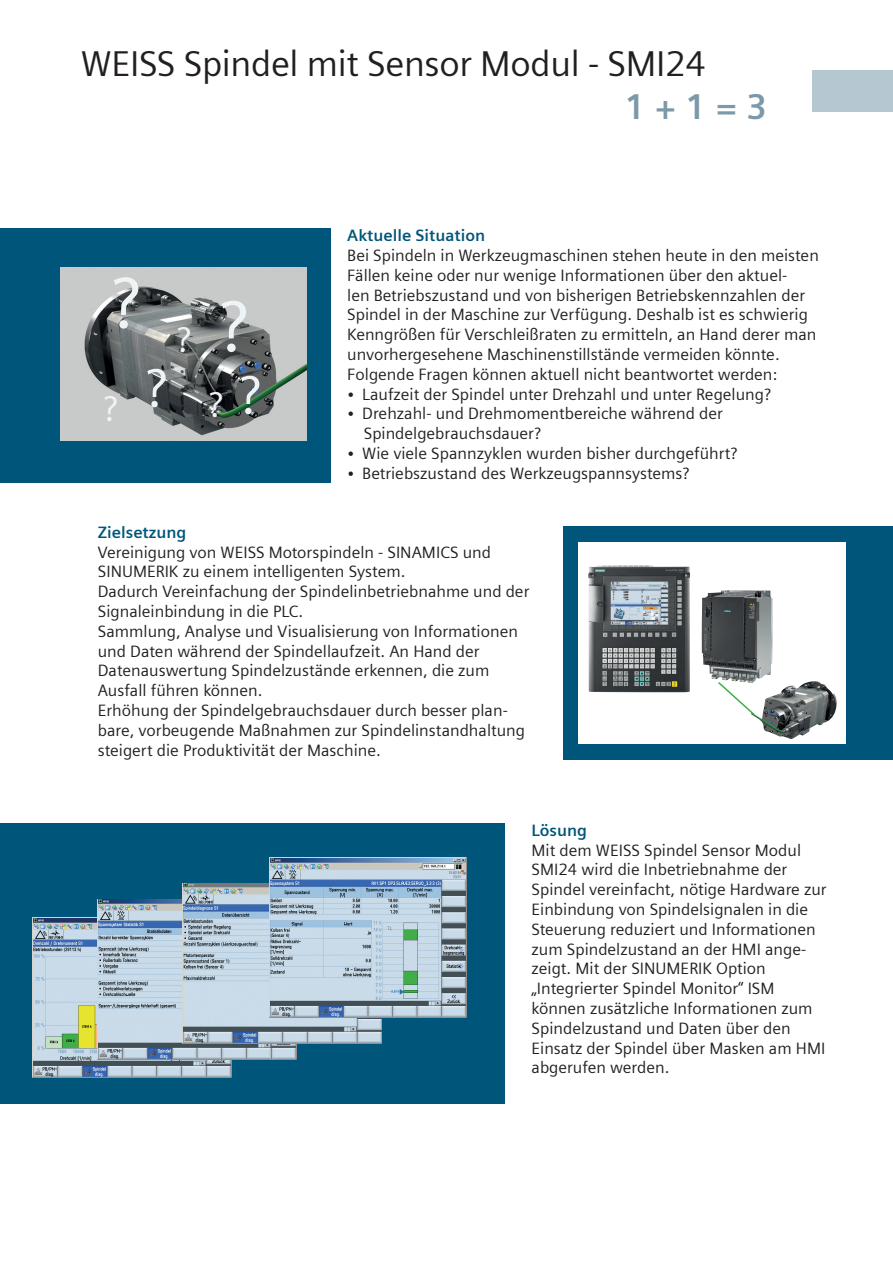
<style>
.page{position:relative;width:893px;height:1263px;background:#fff}
.page>*{position:absolute;margin:0;border:0;box-sizing:border-box;transform-origin:0 0}
.t1{font:72px "Siemens Sans";color:#eef3f6}
.t2{font:54px "Siemens Sans";color:#eef3f6}
._01__Headline__36pt_15mm{font:36px "Siemens Sans";letter-spacing:-.01em;color:#231f20}
._01__Headline__36pt_15mm-2{font:700 36px "Siemens Sans";color:#7b99a9}
.t3{font:36px "Siemens Sans";color:#eef3f6}
.t4{font:16.5px/19.8px "Siemens Sans";color:#231f20}
.t5{font:700 16.5px "Siemens Sans";color:#00567a}
.s1{font-size:15px}
</style>
<div class="page">
<div style="left:0;top:229px;width:330px;height:254px;background:#00567a"></div>
<img style="left:61px;top:267px;width:245px;height:173px">
<div style="left:563px;top:526px;width:330px;height:234px;background:#00567a"></div>
<div style="left:578px;top:542px;width:268px;height:202px;background:#fff"></div>
<div style="left:0;top:823px;width:505px;height:281px;background:#00567a"></div>
<img style="left:33px;top:918px;width:198px;height:160px">
<img style="left:98px;top:899px;width:198px;height:160px">
<img style="left:183px;top:884px;width:198px;height:159px">
<img style="left:270px;top:858px;width:197px;height:160px">
<img style="left:588px;top:565px;width:102px;height:127px">
<img style="left:702px;top:590px;width:71px;height:90px">
<img style="left:754px;top:681px;width:83px;height:58px">
<svg style="left:718px;top:680px;width:38px;height:36px"></svg>
<div style="left:812px;top:70px;width:81px;height:41px;background:#b5c8d2"></div>
<p class="_01__Headline__36pt_15mm" style="left:81px;top:36px;width:627px">WEISS Spindel mit Sensor Modul - SMI24</p>
<p class="_01__Headline__36pt_15mm-2" style="left:625px;top:79px;width:144px">1 + 1 = 3</p>
<p class="t1" style="left:110px;top:249px;width:31px">?</p>
<p class="t3" style="left:176px;top:312px;width:16px">?</p>
<p class="t1" style="left:218px;top:272px;width:31px">?</p>
<p class="t2" style="left:145px;top:347px;width:24px">?</p>
<p class="t3" style="left:103px;top:381px;width:16px">?</p>
<p class="t3" style="left:208px;top:378px;width:16px">?</p>
<p class="t2" style="left:238px;top:354px;width:24px">?</p>
<p class="t5" style="left:347px;top:223px;width:139px">Aktuelle Situation</p>
<p class="t4" style="left:347px;top:244px;width:473px">Bei Spindeln in Werkzeugmaschinen stehen heute in den meisten Fällen keine oder nur wenige Informationen über den aktuel-<br>len Betriebszustand und von bisherigen Betriebskennzahlen der Spindel in der Maschine zur Verfügung. Deshalb ist es schwierig Kenngrößen für Verschleißraten zu ermitteln, an Hand derer man</p>
<p class="t4" style="left:347px;top:343px;width:434px">unvorhergesehene Maschinenstillstände vermeiden könnte.</p>
<p class="t4" style="left:347px;top:363px;width:431px">Folgende Fragen können aktuell nicht beantwortet werden:</p>
<p class="t4" style="left:347px;top:383px;width:425px"><span class="s1">•</span> Laufzeit der Spindel unter Drehzahl und unter Regelung?</p>
<p class="t4" style="left:364px;top:403px;width:361px;text-indent:-16px"><span class="s1">•</span> Drehzahl- und Drehmomentbereiche während der<br>Spindelgebrauchsdauer?</p>
<p class="t4" style="left:347px;top:442px;width:392px"><span class="s1">•</span> Wie viele Spannzyklen wurden bisher durchgeführt?</p>
<p class="t4" style="left:347px;top:462px;width:344px"><span class="s1">•</span> Betriebszustand des Werkzeugspannsystems?</p>
<p class="t5" style="left:98px;top:519px;width:90px">Zielsetzung</p>
<p class="t4" style="left:98px;top:541px;width:395px">Vereinigung von WEISS Motorspindeln - SINAMICS und</p>
<p class="t4" style="left:98px;top:561px;width:309px">SINUMERIK zu einem intelligenten System.</p>
<p class="t4" style="left:98px;top:580px;width:433px">Dadurch Vereinfachung der Spindelinbetriebnahme und der</p>
<p class="t4" style="left:98px;top:600px;width:207px">Signaleinbindung in die PLC.</p>
<p class="t4" style="left:98px;top:620px;width:422px">Sammlung, Analyse und Visualisierung von Informationen und Daten während der Spindellaufzeit. An Hand der</p>
<p class="t4" style="left:98px;top:660px;width:393px">Datenauswertung Spindelzustände erkennen, die zum</p>
<p class="t4" style="left:98px;top:679px;width:166px">Ausfall führen können.</p>
<p class="t4" style="left:98px;top:699px;width:429px">Erhöhung der Spindelgebrauchsdauer durch besser plan&shy;bare, vorbeugende Maßnahmen zur Spindelinstandhaltung steigert die Produktivität der Maschine.</p>
<p class="t5" style="left:531px;top:817px;width:57px">Lösung</p>
<p class="t4" style="left:531px;top:839px;width:271px">Mit dem WEISS Spindel Sensor Modul<br>SMI24 wird die Inbetriebnahme der</p>
<p class="t4" style="left:531px;top:878px;width:297px">Spindel vereinfacht, nötige Hardware zur Einbindung von Spindelsignalen in die Steuerung reduziert und Informationen zum Spindelzustand an der HMI ange&shy;zeigt. Mit der SINUMERIK Option</p>
<p class="t4" style="left:531px;top:977px;width:245px">„Integrierter Spindel Monitor“ ISM</p>
<p class="t4" style="left:531px;top:997px;width:295px">können zusätzliche Informationen zum<br>Spindelzustand und Daten über den<br>Einsatz der Spindel über Masken am HMI abgerufen werden.</p>
</div>
